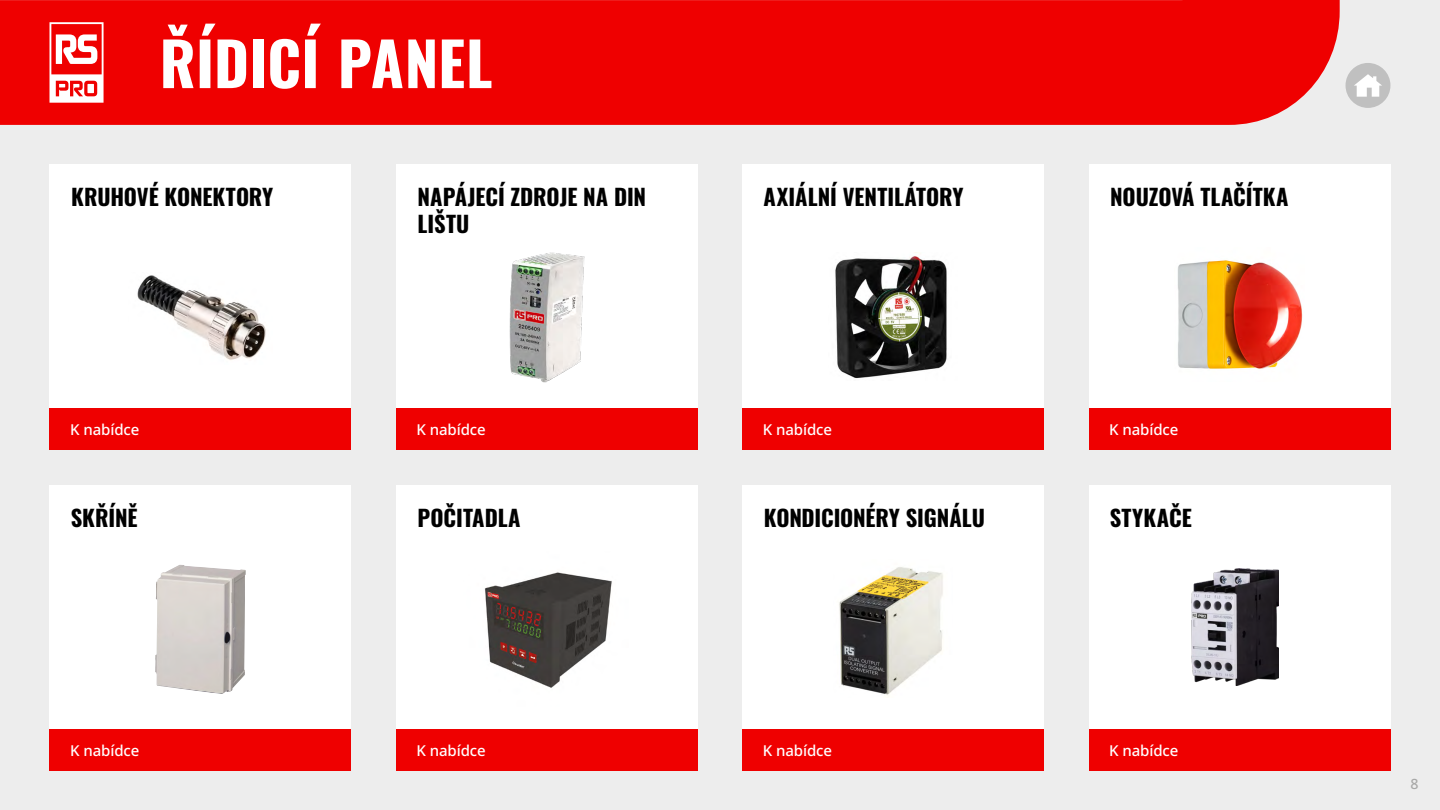
<style>
.page{position:relative;width:1440px;height:810px;background:#ededed}
.page>*{position:absolute;margin:0;border:0;box-sizing:border-box;transform-origin:0 0}
.t1{font:700 60px "Oswald";color:#fff}
.t2{font:700 22.5px/27px "Oswald";letter-spacing:-.005em;color:#000}
.t3{font:500 15px "Noto Sans";letter-spacing:-.01em;color:#fff}
.t4{font:500 14.17px "Noto Sans";color:#a8a8a7}
</style>
<div class="page">
<div style="left:0;top:0;width:1340px;height:125px;background:#ef0000"></div>
<div style="left:742px;top:164px;width:302px;height:285px;background:#fff"></div>
<div style="left:742px;top:485px;width:302px;height:285px;background:#fff"></div>
<div style="left:1089px;top:164px;width:301px;height:285px;background:#fff"></div>
<div style="left:1089px;top:485px;width:301px;height:285px;background:#fff"></div>
<div style="left:50px;top:164px;width:301px;height:285px;background:#fff"></div>
<div style="left:50px;top:485px;width:301px;height:285px;background:#fff"></div>
<div style="left:396px;top:164px;width:302px;height:285px;background:#fff"></div>
<div style="left:396px;top:485px;width:302px;height:285px;background:#fff"></div>
<svg style="left:50px;top:22px;width:54px;height:81px;background:#f78282"></svg>
<div style="left:50px;top:408px;width:301px;height:41px;background:#ef0000"></div>
<div style="left:50px;top:729px;width:301px;height:41px;background:#ef0000"></div>
<div style="left:396px;top:408px;width:302px;height:41px;background:#ef0000"></div>
<div style="left:396px;top:729px;width:302px;height:41px;background:#ef0000"></div>
<div style="left:742px;top:408px;width:302px;height:41px;background:#ef0000"></div>
<div style="left:742px;top:729px;width:302px;height:41px;background:#ef0000"></div>
<div style="left:1089px;top:408px;width:301px;height:41px;background:#ef0000"></div>
<div style="left:1089px;top:729px;width:301px;height:41px;background:#ef0000"></div>
<img style="left:839px;top:567px;width:104px;height:129px">
<img style="left:835px;top:252px;width:112px;height:126px">
<img style="left:484px;top:572px;width:128px;height:116px">
<img style="left:155px;top:565px;width:91px;height:129px">
<img style="left:137px;top:275px;width:129px;height:85px">
<img style="left:509px;top:252px;width:76px;height:131px">
<img style="left:1192px;top:568px;width:87px;height:118px">
<img style="left:1177px;top:260px;width:126px;height:109px">
<svg style="left:1346px;top:63px;width:44px;height:45px"></svg>
<h1 class="t1" style="left:160px;top:32px;width:334px">ŘÍDICÍ PANEL</h1>
<p class="t2" style="left:71px;top:185px;width:204px">KRUHOVÉ KONEKTORY</p>
<p class="t2" style="left:418px;top:185px;width:230px">NAPÁJECÍ ZDROJE NA DIN<br>LIŠTU</p>
<p class="t2" style="left:764px;top:185px;width:202px">AXIÁLNÍ VENTILÁTORY</p>
<p class="t2" style="left:1110px;top:185px;width:180px">NOUZOVÁ TLAČÍTKA</p>
<p class="t3" style="left:70px;top:419px;width:71px">K nabídce</p>
<p class="t3" style="left:416px;top:419px;width:71px">K nabídce</p>
<p class="t3" style="left:763px;top:419px;width:71px">K nabídce</p>
<p class="t3" style="left:1109px;top:419px;width:71px">K nabídce</p>
<p class="t2" style="left:71px;top:506px;width:68px">SKŘÍNĚ</p>
<p class="t2" style="left:418px;top:506px;width:105px">POČITADLA</p>
<p class="t2" style="left:764px;top:506px;width:223px">KONDICIONÉRY SIGNÁLU</p>
<p class="t2" style="left:1110px;top:506px;width:83px">STYKAČE</p>
<p class="t3" style="left:70px;top:740px;width:71px">K nabídce</p>
<p class="t3" style="left:416px;top:740px;width:71px">K nabídce</p>
<p class="t3" style="left:763px;top:740px;width:71px">K nabídce</p>
<p class="t3" style="left:1109px;top:740px;width:71px">K nabídce</p>
<p class="t4" style="left:1411px;top:774px;width:10px">8</p>
</div>
